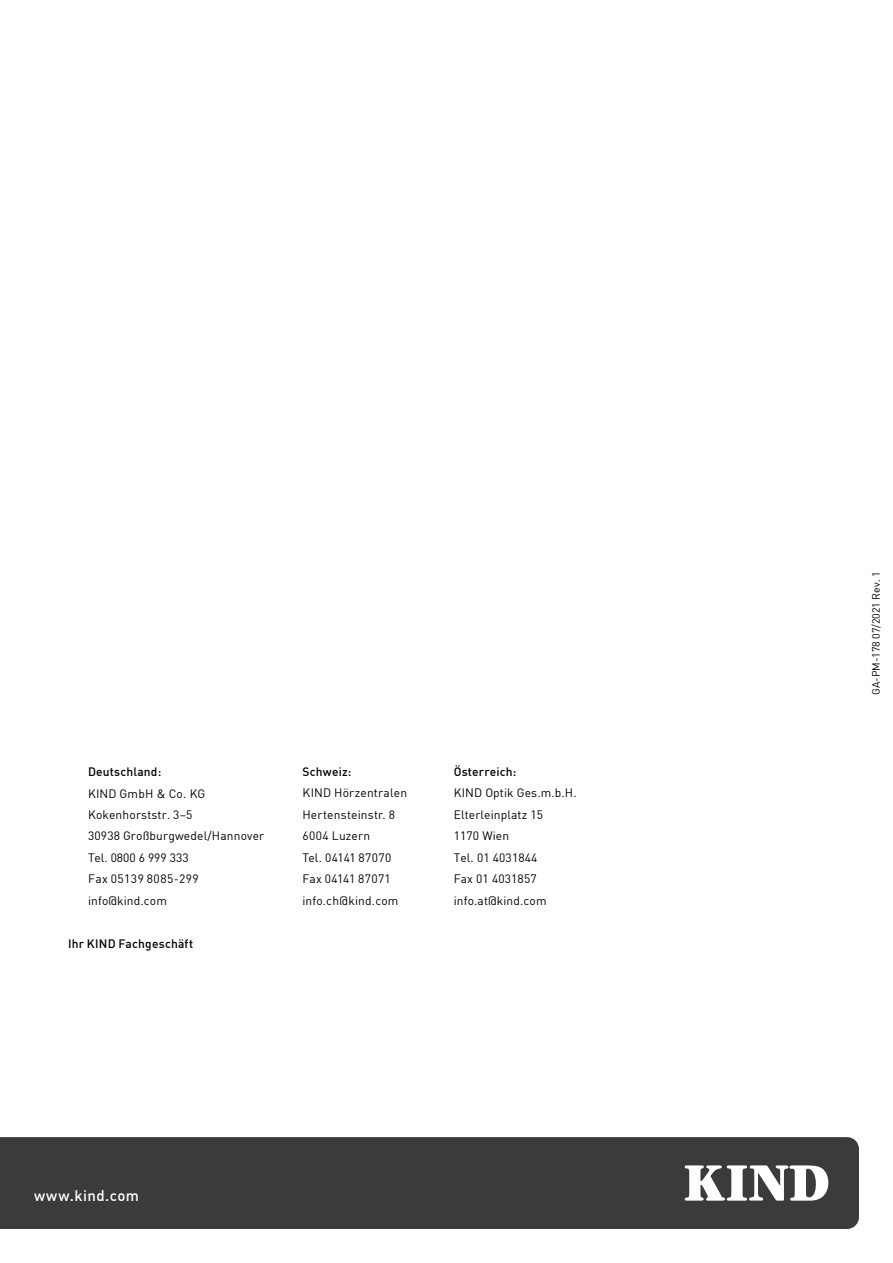
<style>
.page{position:relative;width:893px;height:1263px;background:#fff}
.page>*{position:absolute;margin:0;border:0;box-sizing:border-box;transform-origin:0 0}
.t1{font:500 15px "DIN Offc";letter-spacing:.03em;color:#fff}
.t2{font:12px/21.5px "DIN Offc Pro";letter-spacing:.015em;color:#000}
.t3{font:500 12px "DIN Offc Pro";letter-spacing:.015em;color:#000}
.t4{font:10.5px "DIN Offc Pro";color:#000}
</style>
<div class="page">
<div style="left:0;top:1137px;width:859px;height:92px;background:#3b3b3a"></div>
<svg style="left:685px;top:1165px;width:143px;height:35px"></svg>
<p class="t3" style="left:88px;top:762px;width:75px">Deutschland:</p>
<p class="t2" style="left:88px;top:781px;width:178px">KIND GmbH &amp; Co. KG<br>Kokenhorststr. 3–5<br>30938 Großburgwedel/Hannover<br>Tel. 0800 6 999 333<br>Fax 05139 8085-299 info@kind.com</p>
<p class="t3" style="left:68px;top:934px;width:127px">Ihr KIND Fachgeschäft</p>
<p class="t3" style="left:302px;top:762px;width:50px">Schweiz:</p>
<p class="t2" style="left:302px;top:781px;width:106px">KIND Hörzentralen<br>Hertensteinstr. 8<br>6004 Luzern<br>Tel. 04141 87070<br>Fax 04141 87071 info.ch@kind.com</p>
<p class="t3" style="left:454px;top:762px;width:64px">Österreich:</p>
<p class="t2" style="left:454px;top:781px;width:124px">KIND Optik Ges.m.b.H.<br>Elterleinplatz 15<br>1170 Wien<br>Tel. 01 4031844<br>Fax 01 4031857 info.at@kind.com</p>
<p class="t1" style="left:34px;top:1185px;width:106px">www.kind.com</p>
<p class="t4" style="left:868px;top:695px;width:125px;rotate:-90deg">GA-PM-178 07/2021 Rev. 1</p>
</div>
